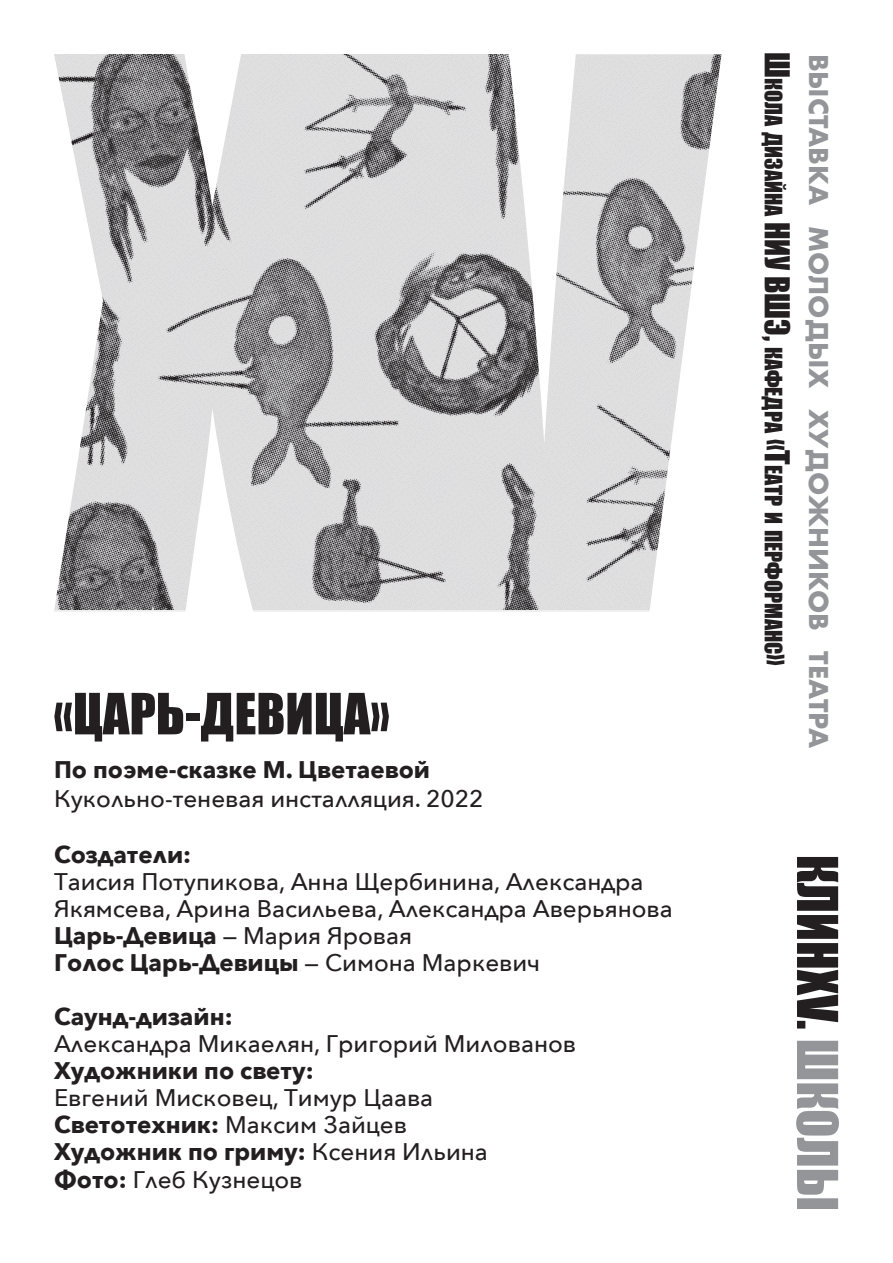
<style>
.page{position:relative;width:893px;height:1263px;background:#fff}
.page>*{position:absolute;margin:0;border:0;box-sizing:border-box;transform-origin:0 0}
.t1{font:52.5px "Impact";color:#231f20}
.t2{font:700 25.2px "Futura";color:#939598}
.t3{font:500 24px/27px "Avenir Next";color:#231f20}
.t4{font:700 24px "Avenir Next";color:#231f20}
.t5{font:22.05px "Impact";color:#231f20}
.s1{font-weight:700}
.s2{font-size:31.5px}
</style>
<div class="page">
<img style="left:54px;top:54px;width:667px;height:556px">
<svg style="left:796px;top:1041px;width:43px;height:168px"></svg>
<svg style="left:797px;top:857px;width:41px;height:171px"></svg>
<h1 class="t1" style="left:53px;top:673px;width:176px">«ЦАРЬ-ДЕВИ</h1>
<h1 class="t1" style="left:314px;top:673px;width:78px">ЦА»</h1>
<p class="t4" style="left:54px;top:749px;width:378px">По поэме-сказке М. Цветаевой</p>
<p class="t3" style="left:54px;top:784px;width:431px">Кукольно-теневая инсталляция. 2022</p>
<p class="t4" style="left:54px;top:833px;width:139px">Создатели:</p>
<p class="t3" style="left:54px;top:867px;width:620px">Таисия Потупикова, Анна Щербинина, Александра Якямсева, Арина Васильева, Александра Аверьянова <span class="s1">Царь-Девица</span> — Мария Яровая<br><span class="s1">Голос Царь-Девицы</span> — Симона Маркевич</p>
<p class="t4" style="left:54px;top:995px;width:180px">Саунд-дизайн:</p>
<p class="t3" style="left:54px;top:1029px;width:524px">Александра Микаелян, Григорий Милованов</p>
<p class="t4" style="left:54px;top:1049px;width:261px">Художники по свету:</p>
<p class="t3" style="left:54px;top:1083px;width:435px;line-height:27.6px">Евгений Мисковец, Тимур Цаава<br><span class="s1">Светотехник:</span> Максим Зайцев<br><span class="s1">Художник по гриму:</span> Ксения Ильина<br><span class="s1">Фото:</span> Глеб Кузнецов</p>
<p class="t5" style="left:790px;top:52px;width:615px;rotate:90deg"><span class="s2">Ш</span>кола дизайна <span class="s2">НИУ ВШЭ,</span> кафедра <span class="s2">«Т</span>еатр и перформанс<span class="s2">»</span></p>
<p class="t2" style="left:837px;top:54px;width:696px;rotate:90deg">выставка молодых художников театра</p>
</div>
